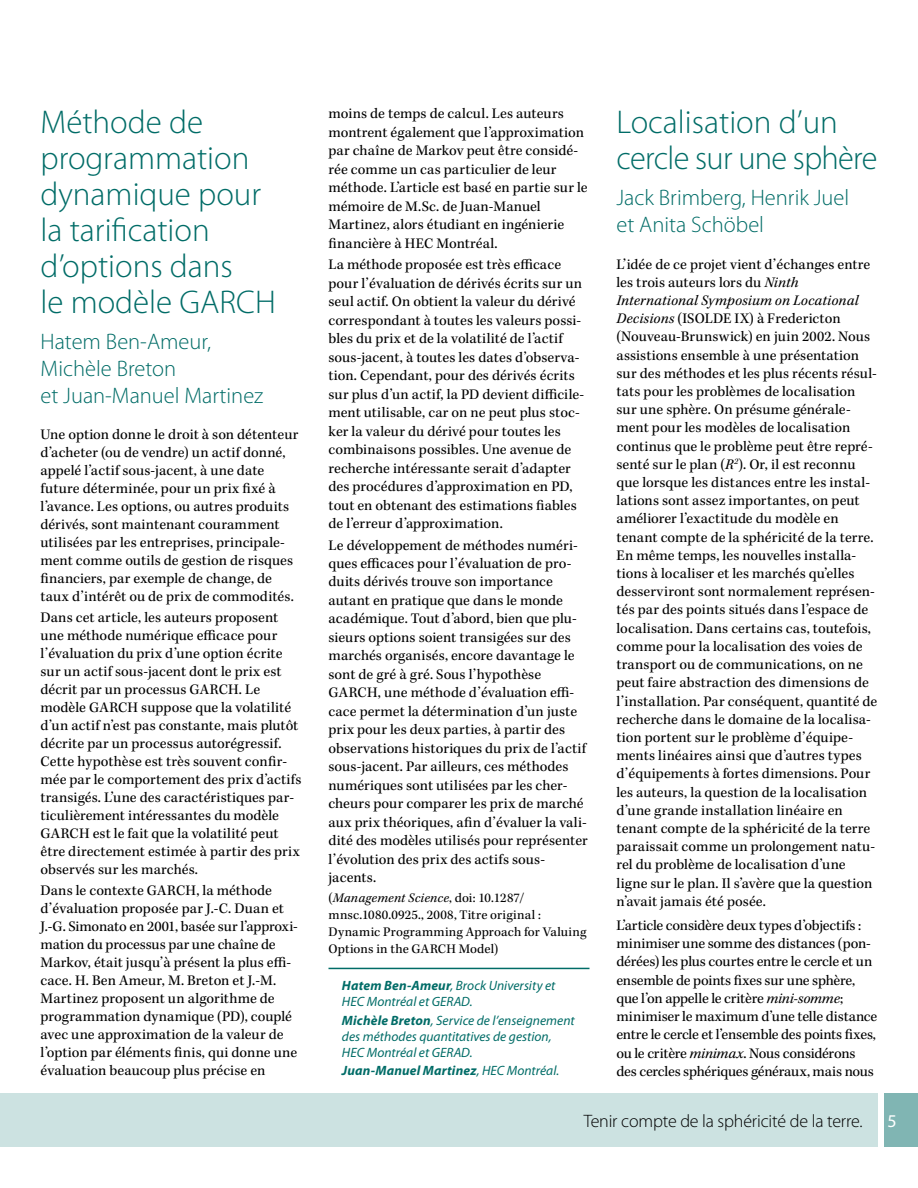
<style>
.page{position:relative;width:918px;height:1188px;background:#fff}
.page>*{position:absolute;margin:0;border:0;box-sizing:border-box;transform-origin:0 0}
.t1{font:300 33px/36px "Myriad Pro";color:#006c67}
.t2{font:300 33px/36.2px "Myriad Pro";letter-spacing:-.02em;color:#006c67}
.t3{font:300 22.5px/27px "Myriad Pro";color:#006c67}
.t4{font:300 18px "Myriad Pro";letter-spacing:-.01em;color:#000}
.t5{font:18px "Myriad Pro";color:#fff}
.t6{font:15px/18.5px "Kepler Std";letter-spacing:.005em;color:#000}
.t7{font:15px/18.1px "Kepler Std";letter-spacing:-.015em;color:#000}
.t8{font:italic 13.5px/15.9px "Myriad Pro";color:#006c67}
.t9{font:13.5px/17px "Kepler Std";letter-spacing:.02em;color:#000}
.t10{font:italic 700 13.5px "Myriad Pro";letter-spacing:.015em;color:#006c67}
.s1{font-style:italic}
.s2{font-weight:700}
.s3{font-weight:400}
</style>
<div class="page">
<div style="left:0;top:1094px;width:878px;height:54px;background:#cce2e1"></div>
<div style="left:884px;top:1094px;width:34px;height:54px;background:#80b5b3"></div>
<hr style="left:328px;top:968px;width:262px;height:1px;background:#006c67">
<p class="t1" style="left:40px;top:104px;width:237px">Méthode de programmation dynamique pour la tarification d’options dans<br>le modèle GARCH</p>
<p class="t3" style="left:40px;top:328px;width:224px">Hatem Ben-Ameur,<br>Michèle Breton<br>et Juan-Manuel Martinez</p>
<p class="t6" style="left:40px;top:426px;width:259px;line-height:18px">Une option donne le droit à son détenteur d’acheter (ou de vendre) un actif donné, appelé l’actif sous-jacent, à une date future déterminée, pour un prix fixé à l’avance. Les options, ou autres produits dérivés, sont maintenant couramment utilisées par les entreprises, principale&shy;ment comme outils de gestion de risques financiers, par exemple de change, de taux d’intérêt ou de prix de commodités.</p>
<p class="t6" style="left:40px;top:609px;width:262px;line-height:18px">Dans cet article, les auteurs proposent une méthode numérique efficace pour l’évaluation du prix d’une option écrite sur un actif sous-jacent dont le prix est décrit par un processus GARCH. Le modèle GARCH suppose que la volatilité d’un actif n’est pas constante, mais plutôt décrite par un processus autorégressif.<br>Cette hypothèse est très souvent confir&shy;mée par le comportement des prix d’actifs transigés. L’une des caractéristiques par&shy;ticulièrement intéressantes du modèle GARCH est le fait que la volatilité peut être directement estimée à partir des prix observés sur les marchés.</p>
<p class="t6" style="left:40px;top:882px;width:259px;line-height:18px">Dans le contexte GARCH, la méthode d’évaluation proposée par J.-C. Duan et J.-G. Simonato en 2001, basée sur l’approxi&shy;mation du processus par une chaîne de Markov, était jusqu’à présent la plus effi&shy;cace. H. Ben Ameur, M. Breton et J.-M.<br>Martinez proposent un algorithme de programmation dynamique (PD), couplé avec une approximation de la valeur de l’option par éléments finis, qui donne une évaluation beaucoup plus précise en</p>
<p class="t6" style="left:328px;top:105px;width:261px">moins de temps de calcul. Les auteurs montrent également que l’approximation par chaîne de Markov peut être considé&shy;rée comme un cas particulier de leur méthode. L’article est basé en partie sur le mémoire de M.Sc. de Juan-Manuel Martinez, alors étudiant en ingénierie financière à HEC Montréal.</p>
<p class="t6" style="left:328px;top:256px;width:257px">La méthode proposée est très efficace pour l’évaluation de dérivés écrits sur un seul actif. On obtient la valeur du dérivé correspondant à toutes les valeurs possi&shy;bles du prix et de la volatilité de l’actif sous-jacent, à toutes les dates d’observa&shy;tion. Cependant, pour des dérivés écrits sur plus d’un actif, la PD devient difficile&shy;ment utilisable, car on ne peut plus stoc&shy;ker la valeur du dérivé pour toutes les combinaisons possibles. Une avenue de recherche intéressante serait d’adapter des procédures d’approximation en PD, tout en obtenant des estimations fiables de l’erreur d’approximation.</p>
<p class="t6" style="left:328px;top:536px;width:261px">Le développement de méthodes numéri&shy;ques efficaces pour l’évaluation de pro&shy;duits dérivés trouve son importance autant en pratique que dans le monde académique. Tout d’abord, bien que plu&shy;sieurs options soient transigées sur des marchés organisés, encore davantage le sont de gré à gré. Sous l’hypothèse GARCH, une méthode d’évaluation effi&shy;cace permet la détermination d’un juste prix pour les deux parties, à partir des observations historiques du prix de l’actif sous-jacent. Par ailleurs, ces méthodes numériques sont utilisées par les cher&shy;cheurs pour comparer les prix de marché aux prix théoriques, afin d’évaluer la vali&shy;dité des modèles utilisés pour représenter l’évolution des prix des actifs sous&shy;jacents.</p>
<p class="t9" style="left:328px;top:890px;width:260px">(<span class="s1">Management Science</span>, doi: 10.1287/ mnsc.1080.0925., 2008, Titre original :<br>Dynamic Programming Approach for Valuing Options in the GARCH Model)</p>
<p class="t8" style="left:342px;top:977px;width:215px"><span class="s2">Hatem Ben-Ameur</span>, Brock University et<br>HEC Montréal et GERAD.</p>
<p class="t8" style="left:342px;top:1012px;width:234px"><span class="s2">Michèle Breton</span>, Service de l’enseignement des méthodes quantitatives de gestion,<br>HEC Montréal et GERAD.</p>
<p class="t10" style="left:342px;top:1062px;width:219px">Juan-Manuel Martinez<span class="s3">, HEC Montréal.</span></p>
<p class="t2" style="left:616px;top:104px;width:263px">Localisation d’un cercle sur une sphère</p>
<p class="t3" style="left:616px;top:184px;width:234px">Jack Brimberg, Henrik Juel et Anita Schöbel</p>
<p class="t6" style="left:616px;top:255px;width:262px">L’idée de ce projet vient d’échanges entre les trois auteurs lors du <span class="s1">Ninth International Symposium on Locational Decisions</span> (ISOLDE IX) à Fredericton (Nouveau-Brunswick) en juin 2002. Nous assistions ensemble à une présentation sur des méthodes et les plus récents résul&shy;tats pour les problèmes de localisation sur une sphère. On présume générale&shy;ment pour les modèles de localisation continus que le problème peut être repré&shy;senté sur le plan (<span class="s1">R</span><sup>2</sup>). Or, il est reconnu que lorsque les distances entre les instal&shy;lations sont assez importantes, on peut améliorer l’exactitude du modèle en tenant compte de la sphéricité de la terre.<br>En même temps, les nouvelles installa&shy;tions à localiser et les marchés qu’elles desserviront sont normalement représen&shy;tés par des points situés dans l’espace de localisation. Dans certains cas, toutefois, comme pour la localisation des voies de transport ou de communications, on ne peut faire abstraction des dimensions de l’installation. Par conséquent, quantité de recherche dans le domaine de la localisa&shy;tion portent sur le problème d’équipe&shy;ments linéaires ainsi que d’autres types d’équipements à fortes dimensions. Pour les auteurs, la question de la localisation d’une grande installation linéaire en tenant compte de la sphéricité de la terre paraissait comme un prolongement natu&shy;rel du problème de localisation d’une ligne sur le plan. Il s’avère que la question n’avait jamais été posée.</p>
<p class="t7" style="left:617px;top:917px;width:262px">L’article considère deux types d’objectifs : minimiser une somme des distances (pon&shy;dérées) les plus courtes entre le cercle et un ensemble de points fixes sur une sphère, que l’on appelle le critère <span class="s1">mini-somme</span>; minimiser le maximum d’une telle distance entre le cercle et l’ensemble des points fixes, ou le critère <span class="s1">minimax</span>. Nous considérons des cercles sphériques généraux, mais nous</p>
<p class="t4" style="left:584px;top:1111px;width:279px">Tenir compte de la sphéricité de la terre.</p>
<p class="t5" style="left:887px;top:1110px;width:11px">5</p>
</div>
